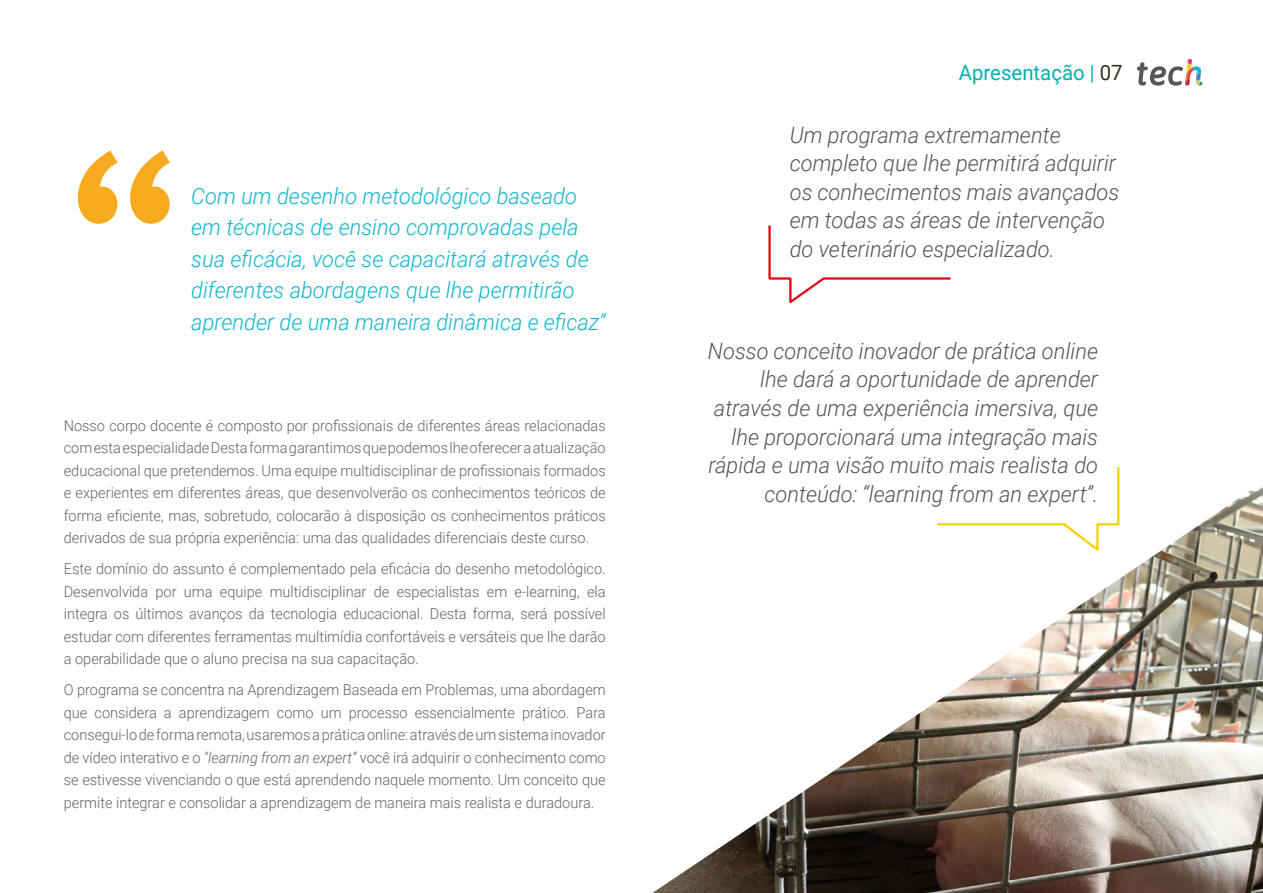
<style>
.page{position:relative;width:1263px;height:893px;background:#fff}
.page>*{position:absolute;margin:0;border:0;box-sizing:border-box;transform-origin:0 0}
.t1{font:italic 300 22.5px/28.5px "Roboto";color:#52555b;text-align:right}
.t2{font:italic 300 22.5px/31.5px "Roboto";color:#0fb6cf}
.t3{font:21px "Roboto";color:#00b2af}
.t4{font:300 15px/22.5px "Roboto";color:#61646a;text-align:justify}
.s1{font-style:italic}
.s2{color:#312e20}
</style>
<div class="page">
<svg style="left:78px;top:151px;width:92px;height:73px"></svg>
<svg style="left:1137px;top:59px;width:65px;height:27px"></svg>
<svg style="left:768px;top:225px;width:183px;height:79px"></svg>
<img style="left:652px;top:482px;width:611px;height:411px">
<h1 class="t2" style="left:191px;top:179px;width:416px">Com um desenho metodológico baseado em técnicas de ensino comprovadas pela sua eficácia, você se capacitará através de diferentes abordagens que lhe permitirão aprender de uma maneira dinâmica e eficaz”</h1>
<p class="t4" style="left:64px;top:414px;width:543px">Nosso corpo docente é composto por profissionais de diferentes áreas relacionadas com esta especialidade Desta forma garantimos que podemos lhe oferecer a atualização educacional que pretendemos. Uma equipe multidisciplinar de profissionais formados e experientes em diferentes áreas, que desenvolverão os conhecimentos teóricos de forma eficiente, mas, sobretudo, colocarão à disposição os conhecimentos práticos derivados de sua própria experiência: uma das qualidades diferenciais deste curso.</p>
<p class="t4" style="left:64px;top:557px;width:543px">Este domínio do assunto é complementado pela eficácia do desenho metodológico.<br>Desenvolvida por uma equipe multidisciplinar de especialistas em e-learning, ela integra os últimos avanços da tecnologia educacional. Desta forma, será possível estudar com diferentes ferramentas multimídia confortáveis e versáteis que lhe darão a operabilidade que o aluno precisa na sua capacitação.</p>
<p class="t4" style="left:64px;top:678px;width:543px">O programa se concentra na Aprendizagem Baseada em Problemas, uma abordagem que considera a aprendizagem como um processo essencialmente prático. Para consegui-lo de forma remota, usaremos a prática online: através de um sistema inovador de vídeo interativo e o <span class="s1">"learning from an expert”</span> você irá adquirir o conhecimento como se estivesse vivenciando o que está aprendendo naquele momento. Um conceito que permite integrar e consolidar a aprendizagem de maneira mais realista e duradoura.</p>
<h2 class="t3" style="left:959px;top:57px;width:165px">Apresentação | <span class="s2">07</span></h2>
<h1 class="t1" style="left:790px;top:120px;width:331px;text-align:left">Um programa extremamente completo que lhe permitirá adquirir os conhecimentos mais avançados em todas as áreas de intervenção do veterinário especializado.</h1>
<p class="t1" style="left:708px;top:336px;width:392px">Nosso conceito inovador de prática online lhe dará a oportunidade de aprender através de uma experiência imersiva, que lhe proporcionará uma integração mais rápida e uma visão muito mais realista do conteúdo: “learning from an expert”.</p>
</div>
